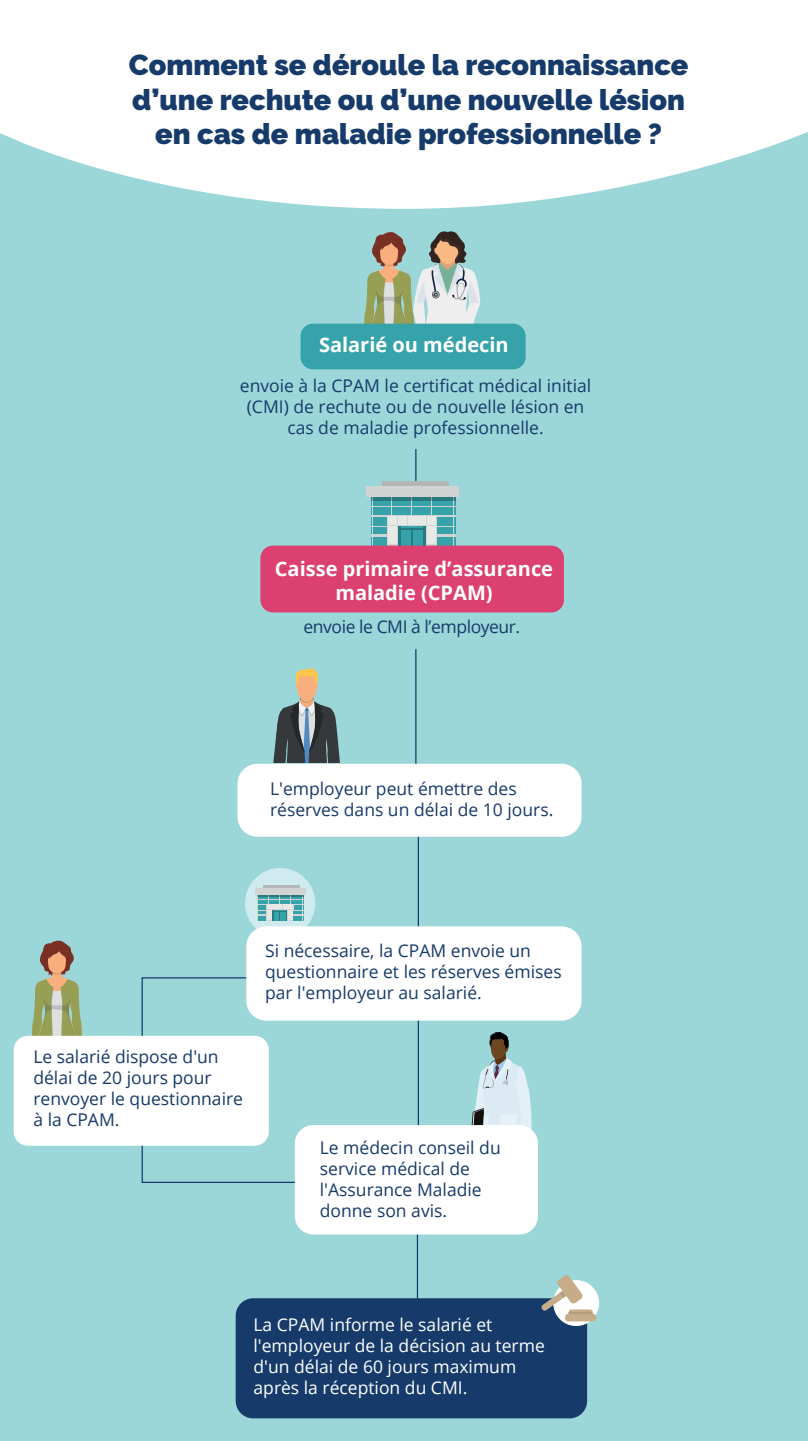
<style>
.page{position:relative;width:808px;height:1441px;background:#fff}
.page>*{position:absolute;margin:0;border:0;box-sizing:border-box;transform-origin:0 0}
.t1{font:900 28.75px/34.5px "Raleway";color:#163a6a;text-align:center}
.t2{font:700 20px/24px "Open Sans";color:#fff;text-align:center}
.t3{font:17.5px/21px "Open Sans";color:#163a6a}
.t4{font:17.5px/21px "Open Sans";color:#fff}
.t5{font:17.5px "Open Sans";letter-spacing:-.025em;color:#163a6a}
</style>
<div class="page">
<div style="left:0;top:132px;width:808px;height:1308px;background:#9bd7d9"></div>
<hr style="left:417px;top:815px;width:2px;height:379px;background:#163a6a">
<div style="left:256px;top:1191px;width:162px;height:106px;background:#9bd7d9"></div>
<div style="left:236px;top:1297px;width:351px;height:120px;background:#163a6a;border-radius:17px"></div>
<div style="left:141px;top:976px;width:253px;height:207px;background:#9bd7d9"></div>
<div style="left:245px;top:867px;width:70px;height:71px;background:#cfebef;border-radius:50%"></div>
<hr style="left:263px;top:885px;width:36px;height:2px;background:#b2b6b6">
<div style="left:255px;top:887px;width:50px;height:6px;background:#d2d4d3"></div>
<svg style="left:257px;top:893px;width:46px;height:27px"></svg>
<div style="left:553px;top:1279px;width:46px;height:46px;background:#fff;border-radius:50%"></div>
<div style="left:565px;top:1313px;width:31px;height:8px;background:#c7ac8a;border-radius:3px"></div>
<svg style="left:541px;top:1274px;width:51px;height:39px"></svg>
<hr style="left:415px;top:649px;width:1px;height:139px;background:#163a6a">
<hr style="left:415px;top:449px;width:1px;height:139px;background:#163a6a">
<div style="left:237px;top:763px;width:344px;height:73px;background:#fff;border-radius:20px"></div>
<svg style="left:271px;top:668px;width:71px;height:95px;background:#7a8f8c"></svg>
<div style="left:246px;top:926px;width:335px;height:94px;background:#fff;border-radius:20px"></div>
<hr style="left:382px;top:482px;width:66px;height:4px;background:#b2b6b6">
<div style="left:371px;top:497px;width:84px;height:48px;background:#35a3a9"></div>
<hr style="left:372px;top:497px;width:1px;height:48px;background:#d2d4d3">
<hr style="left:453px;top:497px;width:1px;height:48px;background:#d2d4d3">
<svg style="left:391px;top:500px;width:1px;height:15px"></svg>
<svg style="left:411px;top:500px;width:1px;height:15px"></svg>
<hr style="left:430px;top:497px;width:1px;height:48px;background:#d2d4d3">
<hr style="left:371px;top:497px;width:84px;height:3px;background:#7c7f81">
<hr style="left:371px;top:515px;width:84px;height:2px;background:#d2d4d3">
<hr style="left:371px;top:534px;width:17px;height:3px;background:#d2d4d3">
<svg style="left:371px;top:526px;width:16px;height:1px"></svg>
<hr style="left:371px;top:506px;width:84px;height:1px;background:#d2d4d3">
<div style="left:366px;top:486px;width:93px;height:11px;background:#d2d4d3"></div>
<hr style="left:397px;top:521px;width:3px;height:24px;background:#7c7f81">
<svg style="left:400px;top:526px;width:55px;height:19px"></svg>
<div style="left:426px;top:515px;width:11px;height:30px;background:#e7e9e7"></div>
<div style="left:387px;top:515px;width:11px;height:30px;background:#e7e9e7"></div>
<svg style="left:387px;top:515px;width:50px;height:11px"></svg>
<div style="left:388px;top:516px;width:9px;height:8px;background:#e7e9e7"></div>
<div style="left:427px;top:516px;width:8px;height:8px;background:#e7e9e7"></div>
<div style="left:398px;top:516px;width:8px;height:8px;background:#e7e9e7"></div>
<div style="left:408px;top:516px;width:8px;height:8px;background:#e7e9e7"></div>
<div style="left:417px;top:516px;width:9px;height:8px;background:#e7e9e7"></div>
<div style="left:260px;top:545px;width:304px;height:67px;background:#db4070;border-radius:12px"></div>
<svg style="left:363px;top:231px;width:118px;height:92px;background:#afbaaa"></svg>
<div style="left:300px;top:323px;width:225px;height:46px;background:#35a3a9;border-radius:12px"></div>
<svg style="left:31px;top:939px;width:52px;height:96px;background:#a4aa89"></svg>
<div style="left:14px;top:1035px;width:255px;height:110px;background:#fff;border-radius:14px"></div>
<svg style="left:471px;top:1031px;width:60px;height:97px;background:#b1cccf"></svg>
<div style="left:295px;top:1124px;width:243px;height:110px;background:#fff;border-radius:18px"></div>
<h1 class="t1" style="left:129px;top:48px;width:561px">Comment se déroule la reconnaissance d’une rechute ou d’une nouvelle lésion en cas de maladie professionnelle ?</h1>
<p class="t2" style="left:319px;top:332px;width:191px">Salarié ou médecin</p>
<p class="t3" style="left:240px;top:375px;width:353px;text-align:center">envoie à la CPAM le certificat médical initial (CMI) de rechute ou de nouvelle lésion en cas de maladie professionnelle.</p>
<p class="t2" style="left:275px;top:556px;width:280px">Caisse primaire d’assurance maladie (CPAM)</p>
<p class="t5" style="left:303px;top:614px;width:218px">envoie le CMI à l’employeur.</p>
<p class="t3" style="left:270px;top:777px;width:285px">L'employeur peut émettre des réserves dans un délai de 10 jours.</p>
<p class="t3" style="left:33px;top:1045px;width:211px">Le salarié dispose d'un délai de 20 jours pour renvoyer le questionnaire à la CPAM.</p>
<p class="t3" style="left:265px;top:939px;width:298px">Si nécessaire, la CPAM envoie un questionnaire et les réserves émises par l'employeur au salarié.</p>
<p class="t3" style="left:320px;top:1136px;width:182px">Le médecin conseil du service médical de l'Assurance Maladie donne son avis.</p>
<p class="t4" style="left:253px;top:1313px;width:293px">La CPAM informe le salarié et l'employeur de la décision au terme d'un délai de 60 jours maximum après la réception du CMI.</p>
</div>
